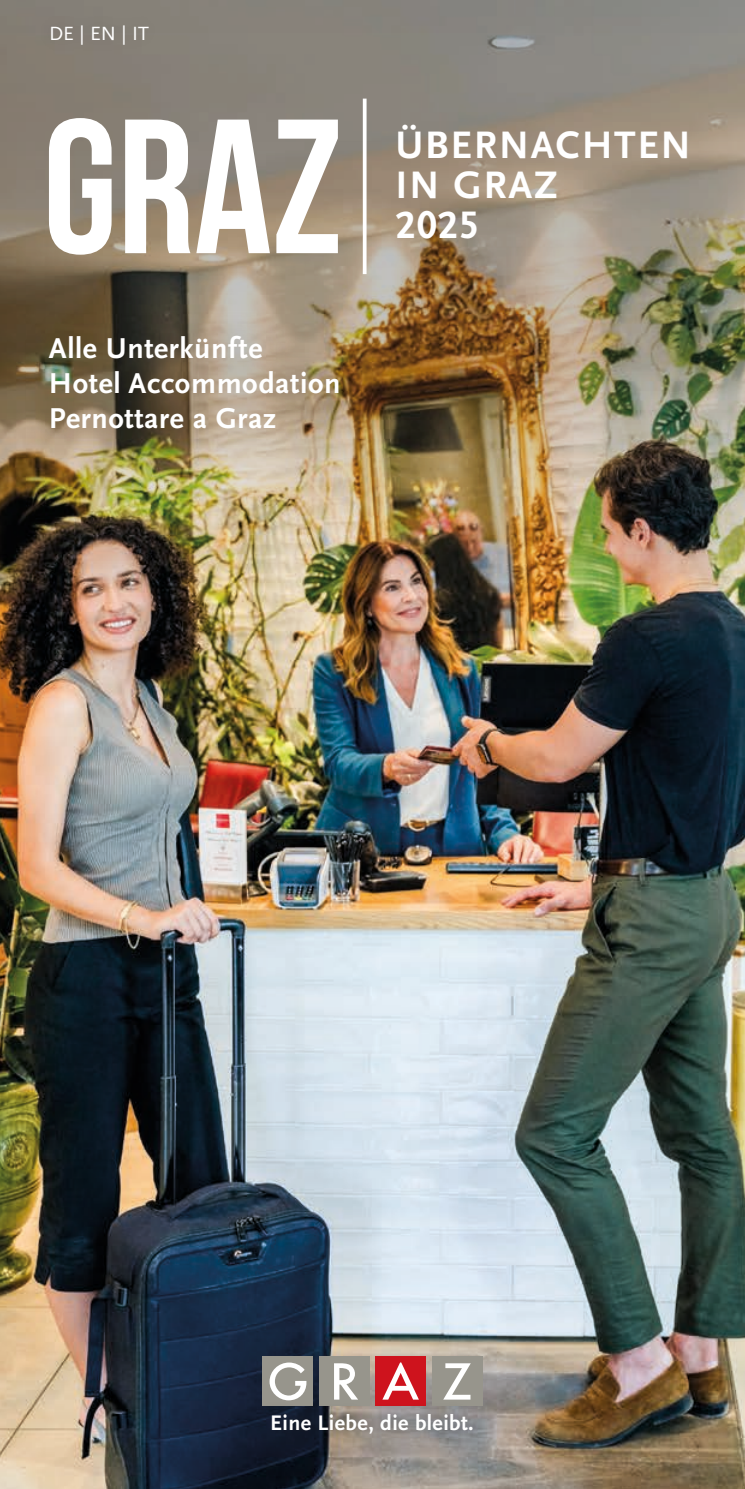
<style>
.page{position:relative;width:745px;height:1489px;background:#fff}
.page>*{position:absolute;margin:0;border:0;box-sizing:border-box;transform-origin:0 0}
.t1{font:700 40px/40px "Scala Sans Pro";letter-spacing:.04em;color:#fff}
.t2{font:700 30px/35px "Scala Sans Pro";letter-spacing:.02em;color:#fff}
.t3{font:700 22px "Scala Sans Pro";letter-spacing:.02em;color:#fff}
.t4{font:20px "Scala Sans Pro";color:#fff}
</style>
<div class="page">
<img style="left:0;top:597px;width:744px;height:891px">
<img style="left:0;top:0;width:744px;height:597px">
<div style="left:35px;top:10px;width:127px;height:48px;background:#847e75"></div>
<svg style="left:362px;top:99px;width:4px;height:175px"></svg>
<div style="left:262px;top:1355px;width:51px;height:50px;background:#97958c"></div>
<svg style="left:269px;top:1362px;width:37px;height:37px"></svg>
<div style="left:318px;top:1355px;width:51px;height:50px;background:#97958c"></div>
<svg style="left:334px;top:1363px;width:24px;height:36px"></svg>
<div style="left:431px;top:1355px;width:51px;height:50px;background:#97958c"></div>
<svg style="left:443px;top:1363px;width:27px;height:36px"></svg>
<div style="left:375px;top:1355px;width:51px;height:50px;background:#ce131d"></div>
<svg style="left:382px;top:1362px;width:36px;height:37px"></svg>
<div style="left:256px;top:1399px;width:231px;height:48px;background:#1d1d1b;opacity:.5"></div>
<svg style="left:49px;top:118px;width:288px;height:137px"></svg>
<div style="left:19px;top:305px;width:351px;height:156px;background:#1d1d1b;opacity:.4"></div>
<p class="t4" style="left:49px;top:22px;width:101px">DE | EN | IT</p>
<p class="t2" style="left:49px;top:331px;width:293px">Alle Unterkünfte<br>Hotel Accommodation<br>Pernottare a Graz</p>
<h1 class="t1" style="left:395px;top:125px;width:297px">ÜBERNACHTEN<br>IN GRAZ<br>2025</h1>
<p class="t3" style="left:270px;top:1410px;width:205px">Eine Liebe, die bleibt.</p>
</div>
